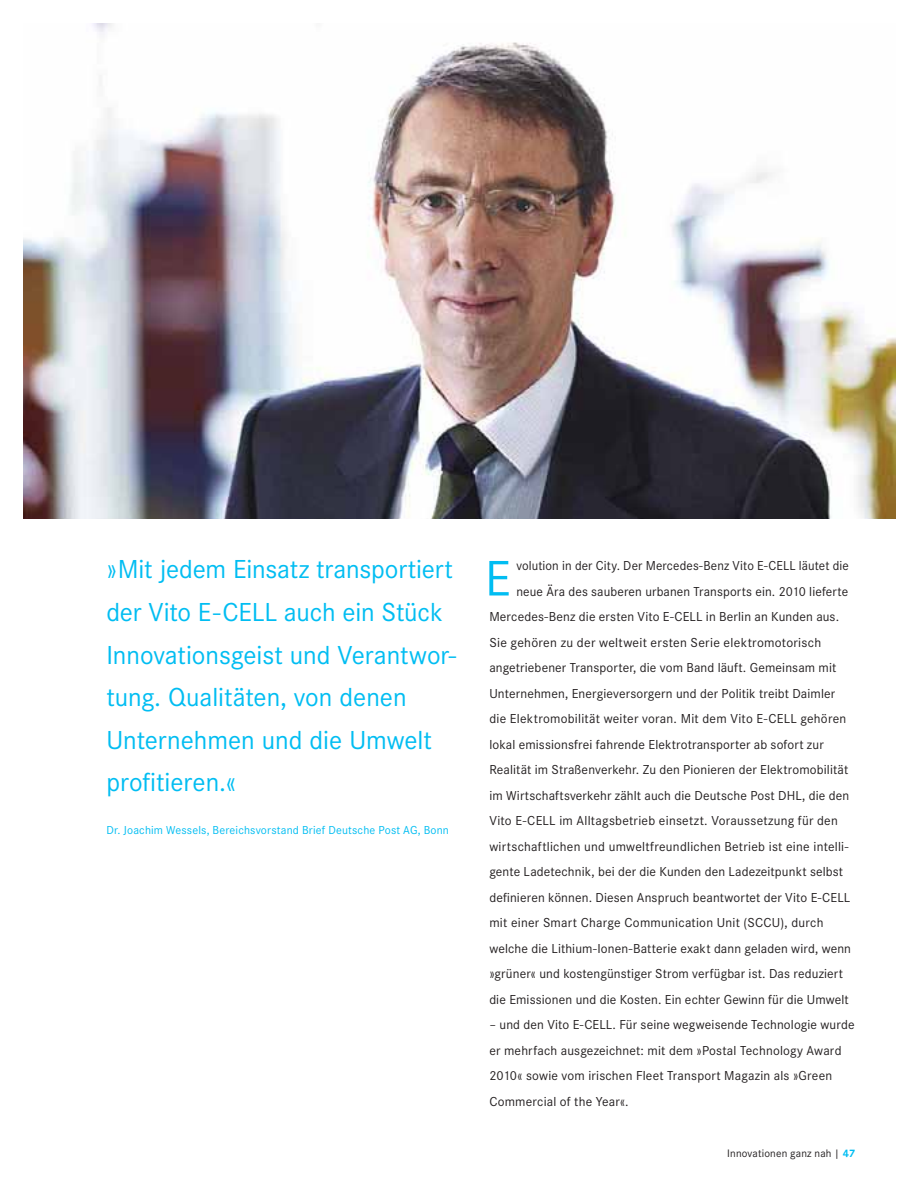
<style>
.page{position:relative;width:919px;height:1191px;background:#fff}
.page>*{position:absolute;margin:0;border:0;box-sizing:border-box;transform-origin:0 0}
.t1{font:51.75px "Corporate S";color:#01bdf2}
.t2{font:27px/42.5px "Corporate S";letter-spacing:-.005em;color:#01bdf2}
.t3{font:13.5px/25.5px "Corporate S";letter-spacing:.01em;color:#231f20}
.t4{font:12px "Corporate S";letter-spacing:.015em;color:#01bdf2}
.t5{font:11.25px "Corporate S";letter-spacing:.015em;color:#231f20}
.s1{font-weight:700;color:#01bdf2}
</style>
<div class="page">
<img style="left:23px;top:23px;width:872px;height:496px">
<h2 class="t2" style="left:106px;top:548px;width:351px">»Mit jedem Einsatz transportiert der Vito E-CELL auch ein Stück<br>Innovationsgeist und Verantwor&shy;tung. Qualitäten, von denen<br>Unternehmen und die Umwelt profitieren.«</h2>
<p class="t4" style="left:106px;top:823px;width:344px">Dr. Joachim Wessels, Bereichsvorstand Brief Deutsche Post AG, Bonn</p>
<h1 class="t1" style="left:485px;top:549px;width:27px">E</h1>
<p class="t3" style="left:516px;top:553px;width:334px">volution in der City. Der Mercedes-Benz Vito E-CELL läutet die</p>
<p class="t3" style="left:516px;top:578px;width:333px">neue Ära des sauberen urbanen Transports ein. 2010 lieferte</p>
<p class="t3" style="left:489px;top:604px;width:351px">Mercedes-Benz die ersten Vito E-CELL in Berlin an Kunden aus.</p>
<p class="t3" style="left:489px;top:629px;width:333px">Sie gehören zu der weltweit ersten Serie elektromotorisch</p>
<p class="t3" style="left:489px;top:655px;width:348px">angetriebener Transporter, die vom Band läuft. Gemeinsam mit</p>
<p class="t3" style="left:489px;top:680px;width:347px">Unternehmen, Energieversorgern und der Politik treibt Daimler</p>
<p class="t3" style="left:489px;top:706px;width:358px">die Elektromobilität weiter voran. Mit dem Vito E-CELL gehören</p>
<p class="t3" style="left:489px;top:731px;width:336px">lokal emissionsfrei fahrende Elektrotransporter ab sofort zur</p>
<p class="t3" style="left:489px;top:757px;width:360px">Realität im Straßenverkehr. Zu den Pionieren der Elektromobilität</p>
<p class="t3" style="left:489px;top:782px;width:361px">im Wirtschaftsverkehr zählt auch die Deutsche Post DHL, die den</p>
<p class="t3" style="left:489px;top:808px;width:350px">Vito E-CELL im Alltagsbetrieb einsetzt. Voraussetzung für den</p>
<p class="t3" style="left:489px;top:833px;width:361px">wirtschaftlichen und umweltfreundlichen Betrieb ist eine intelli-</p>
<p class="t3" style="left:489px;top:859px;width:355px">gente Ladetechnik, bei der die Kunden den Ladezeitpunkt selbst</p>
<p class="t3" style="left:489px;top:884px;width:362px">definieren können. Diesen Anspruch beantwortet der Vito E-CELL</p>
<p class="t3" style="left:489px;top:910px;width:335px">mit einer Smart Charge Communication Unit (SCCU), durch</p>
<p class="t3" style="left:489px;top:935px;width:363px">welche die Lithium-Ionen-Batterie exakt dann geladen wird, wenn</p>
<p class="t3" style="left:489px;top:961px;width:355px">»grüner« und kostengünstiger Strom verfügbar ist. Das reduziert</p>
<p class="t3" style="left:489px;top:986px;width:361px">die Emissionen und die Kosten. Ein echter Gewinn für die Umwelt</p>
<p class="t3" style="left:489px;top:1012px;width:367px">– und den Vito E-CELL. Für seine wegweisende Technologie wurde er mehrfach ausgezeichnet: mit dem »Postal Technology Award 2010« sowie vom irischen Fleet Transport Magazin als »Green Commercial of the Year«.</p>
<p class="t5" style="left:727px;top:1146px;width:129px">Innovationen ganz nah | <span class="s1">47</span></p>
</div>
